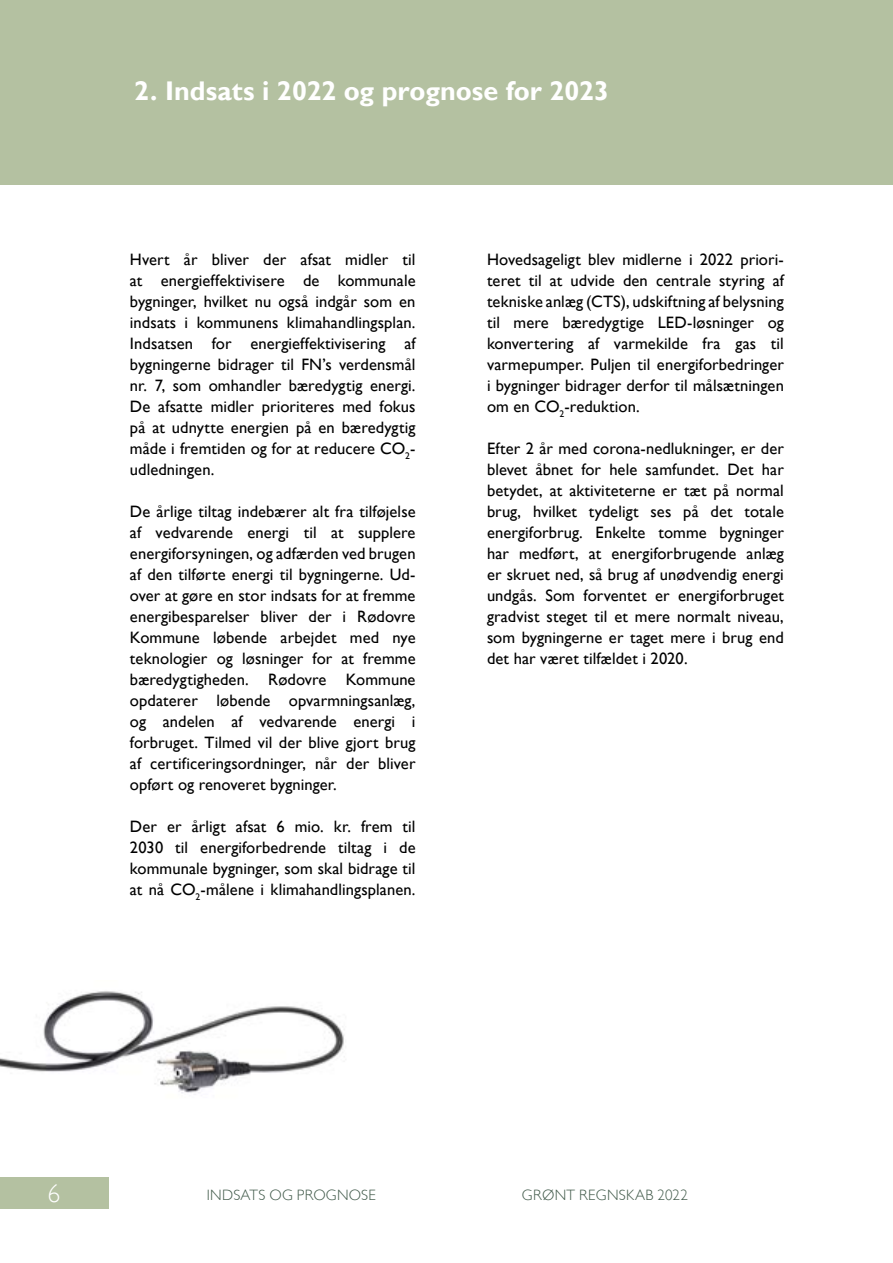
<style>
.page{position:relative;width:893px;height:1263px;background:#fff}
.page>*{position:absolute;margin:0;border:0;box-sizing:border-box;transform-origin:0 0}
.t1{font:700 27px "Gill Sans";color:#fff}
.t2{font:300 25.5px "Gill Sans";color:#fff}
.Brødtekst{font:16.5px/21px "Gill Sans";letter-spacing:.005em;color:#000;text-align:justify}
.t3{font:300 15px "Gill Sans";letter-spacing:.015em;color:#415a4a}
</style>
<div class="page">
<div style="left:0;top:0;width:893px;height:185px;background:#b4c1a1"></div>
<div style="left:0;top:1177px;width:108px;height:32px;background:#b4c1a1"></div>
<img style="left:0;top:991px;width:345px;height:104px">
<p class="t1" style="left:134px;top:76px;width:476px">2. Indsats i 2022 og prognose for 2023</p>
<p class="Brødtekst" style="left:130px;top:248px;width:287px">Hvert år bliver der afsat midler til at energieffektivisere de kommunale bygninger, hvilket nu også indgår som en indsats i kommunens klimahandlingsplan.<br>Indsatsen for energieffektivisering af bygningerne bidrager til FN’s verdensmål nr. 7, som omhandler bæredygtig energi.<br>De afsatte midler prioriteres med fokus på at udnytte energien på en bæredygtig måde i fremtiden og for at reducere CO<sub>2</sub>- udledningen.</p>
<p class="Brødtekst" style="left:130px;top:500px;width:287px">De årlige tiltag indebærer alt fra tilføjelse af vedvarende energi til at supplere energiforsyningen, og adfærden ved brugen af den tilførte energi til bygningerne. Ud&shy;over at gøre en stor indsats for at fremme energibesparelser bliver der i Rødovre Kommune løbende arbejdet med nye teknologier og løsninger for at fremme bæredygtigheden. Rødovre Kommune opdaterer løbende opvarmningsanlæg, og andelen af vedvarende energi i forbruget. Tilmed vil der blive gjort brug af certificeringsordninger, når der bliver opført og renoveret bygninger.</p>
<p class="Brødtekst" style="left:130px;top:815px;width:287px">Der er årligt afsat 6 mio. kr. frem til 2030 til energiforbedrende tiltag i de kommunale bygninger, som skal bidrage til at nå CO<sub>2</sub>-målene i klimahandlingsplanen.</p>
<p class="Brødtekst" style="left:487px;top:248px;width:298px">Hovedsageligt blev midlerne i 2022 priori&shy;teret til at udvide den centrale styring af tekniske anlæg (CTS), udskiftning af belysning til mere bæredygtige LED-løsninger og konvertering af varmekilde fra gas til varmepumper. Puljen til energiforbedringer i bygninger bidrager derfor til målsætningen om en CO<sub>2</sub>-reduktion.</p>
<p class="Brødtekst" style="left:487px;top:437px;width:298px">Efter 2 år med corona-nedlukninger, er der blevet åbnet for hele samfundet. Det har betydet, at aktiviteterne er tæt på normal brug, hvilket tydeligt ses på det totale energiforbrug. Enkelte tomme bygninger har medført, at energiforbrugende anlæg er skruet ned, så brug af unødvendig energi undgås. Som forventet er energiforbruget gradvist steget til et mere normalt niveau, som bygningerne er taget mere i brug end det har været tilfældet i 2020.</p>
<h2 class="t2" style="left:48px;top:1178px;width:14px">6</h2>
<p class="t3" style="left:207px;top:1186px;width:171px">INDSATS OG PROGNOSE</p>
<p class="t3" style="left:522px;top:1186px;width:167px">GRØNT REGNSKAB 2022</p>
</div>
